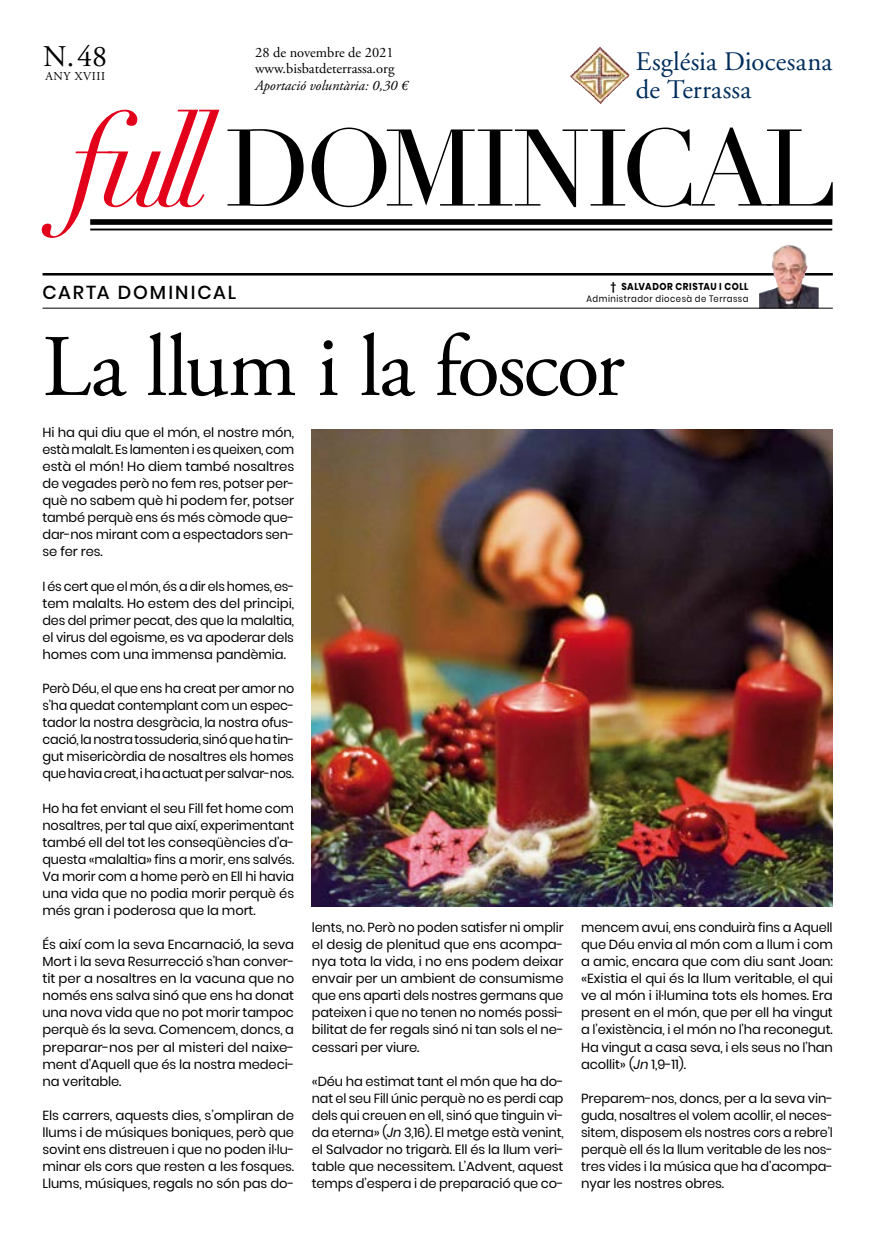
<style>
.page{position:relative;width:886px;height:1241px;background:#fff}
.page>*{position:absolute;margin:0;border:0;box-sizing:border-box;transform-origin:0 0}
.t1{font:106.88px "Didot LH";letter-spacing:-.055em;color:#000}
.t2{font:87.5px "Adobe Garamond Pro";color:#000}
.t3{font:30px "Adobe Garamond Pro";color:#000}
.t4{font:26.75px/28.1px "Adobe Garamond";letter-spacing:.005em;color:#002e5c}
.t5{font:500 18.75px "Poppins";letter-spacing:.105em;color:#000}
.t6{font:14.38px/16.9px "Adobe Garamond Pro";color:#000}
.t7{font:italic 14.38px "Adobe Garamond Pro";color:#000}
.t8{font:13.12px/17px "Poppins";letter-spacing:-.01em;color:#000;text-align:justify}
.t9{font:12.12px "Adobe Garamond Pro";letter-spacing:.05em;color:#000}
.t10{font:700 10px "Poppins";letter-spacing:.055em;color:#000;scale:.9 1}
.t11{font:9.38px "Poppins";letter-spacing:.06em;color:#000;scale:.9 1}
.s1{font-style:italic;font-size:126.12px;color:#e2001a}
.s2{font-style:italic}
</style>
<div class="page">
<div style="left:90px;top:219px;width:742px;height:6px;background:#000"></div>
<hr style="left:90px;top:228px;width:742px;height:2px;background:#000">
<img style="left:570px;top:46px;width:30px;height:32px">
<img style="left:312px;top:429px;width:521px;height:477px">
<hr style="left:43px;top:273px;width:790px;height:2px;background:#000">
<img style="left:759px;top:245px;width:60px;height:63px">
<hr style="left:43px;top:308px;width:790px;height:1px;background:#000">
<h3 class="t3" style="left:43px;top:38px;width:65px">N.48</h3>
<p class="t9" style="left:45px;top:69px;width:61px">ANY XVIII</p>
<p class="t6" style="left:255px;top:44px;width:141px">28 de novembre de 2021 www.bisbatdeterrassa.org</p>
<p class="t7" style="left:255px;top:77px;width:154px">Aportació voluntària: 0,30 €</p>
<h3 class="t4" style="left:636px;top:48px;width:198px">Església Diocesana de Terrassa</h3>
<h1 class="t1" style="left:69px;top:105px;width:770px"><span class="s1">full</span> DOMINICAL</h1>
<h3 class="t5" style="left:43px;top:281px;width:195px">CARTA DOMINICAL</h3>
<p class="t10" style="left:610px;top:280px;width:155px">† SALVADOR CRISTAU I COLL</p>
<p class="t11" style="left:586px;top:293px;width:181px">Administrador diocesà de Terrassa</p>
<h2 class="t2" style="left:43px;top:314px;width:584px">La llum i la foscor</h2>
<p class="t8" style="left:43px;top:424px;width:253px">Hi ha qui diu que el món, el nostre món, està malalt. Es lamenten i es queixen, com està el món! Ho diem també nosaltres de vegades però no fem res, potser per&shy;què no sabem què hi podem fer, potser també perquè ens és més còmode que&shy;dar-nos mirant com a espectadors sen&shy;se fer res.</p>
<p class="t8" style="left:43px;top:577px;width:253px">I és cert que el món, és a dir els homes, es&shy;tem malalts. Ho estem des del principi, des del primer pecat, des que la malaltia, el virus del egoisme, es va apoderar dels homes com una immensa pandèmia.</p>
<p class="t8" style="left:43px;top:679px;width:253px">Però Déu, el que ens ha creat per amor no s’ha quedat contemplant com un espec&shy;tador la nostra desgràcia, la nostra ofus&shy;cació, la nostra tossuderia, sinó que ha tin&shy;gut misericòrdia de nosaltres els homes que havia creat, i ha actuat per salvar-nos.</p>
<p class="t8" style="left:43px;top:799px;width:253px">Ho ha fet enviant el seu Fill fet home com nosaltres, per tal que així, experimentant també ell del tot les conseqüències d’a&shy;questa «malaltia» fins a morir, ens salvés.<br>Va morir com a home però en Ell hi havia una vida que no podia morir perquè és més gran i poderosa que la mort.</p>
<p class="t8" style="left:43px;top:935px;width:253px">És així com la seva Encarnació, la seva Mort i la seva Resurrecció s’han conver&shy;tit per a nosaltres en la vacuna que no només ens salva sinó que ens ha donat una nova vida que no pot morir tampoc perquè és la seva. Comencem, doncs, a preparar-nos per al misteri del naixe&shy;ment d’Aquell que és la nostra medeci&shy;na veritable.</p>
<p class="t8" style="left:43px;top:1106px;width:253px">Els carrers, aquests dies, s’ompliran de llums i de músiques boniques, però que sovint ens distreuen i que no poden il·lu&shy;minar els cors que resten a les fosques.<br>Llums, músiques, regals no són pas do-</p>
<p class="t8" style="left:312px;top:918px;width:253px">lents, no. Però no poden satisfer ni omplir el desig de plenitud que ens acompa&shy;nya tota la vida, i no ens podem deixar envair per un ambient de consumisme que ens aparti dels nostres germans que pateixen i que no tenen no només possi&shy;bilitat de fer regals sinó ni tan sols el ne&shy;cessari per viure.</p>
<p class="t8" style="left:312px;top:1072px;width:253px">«Déu ha estimat tant el món que ha do&shy;nat el seu Fill únic perquè no es perdi cap dels qui creuen en ell, sinó que tinguin vi&shy;da eterna» (<span class="s2">Jn</span> 3,16). El metge està venint, el Salvador no trigarà. Ell és la llum veri&shy;table que necessitem. L’Advent, aquest temps d’espera i de preparació que co-</p>
<p class="t8" style="left:581px;top:918px;width:253px">mencem avui, ens conduirà fins a Aquell que Déu envia al món com a llum i com a amic, encara que com diu sant Joan: «Existia el qui és la llum veritable, el qui ve al món i il·lumina tots els homes. Era present en el món, que per ell ha vingut a l’existència, i el món no l’ha reconegut.<br>Ha vingut a casa seva, i els seus no l’han acollit» (<span class="s2">Jn</span> 1,9-11).</p>
<p class="t8" style="left:581px;top:1089px;width:253px">Preparem-nos, doncs, per a la seva vin&shy;guda, nosaltres el volem acollir, el neces&shy;sitem, disposem els nostres cors a rebre’l perquè ell és la llum veritable de les nos&shy;tres vides i la música que ha d’acompa&shy;nyar les nostres obres.</p>
</div>
